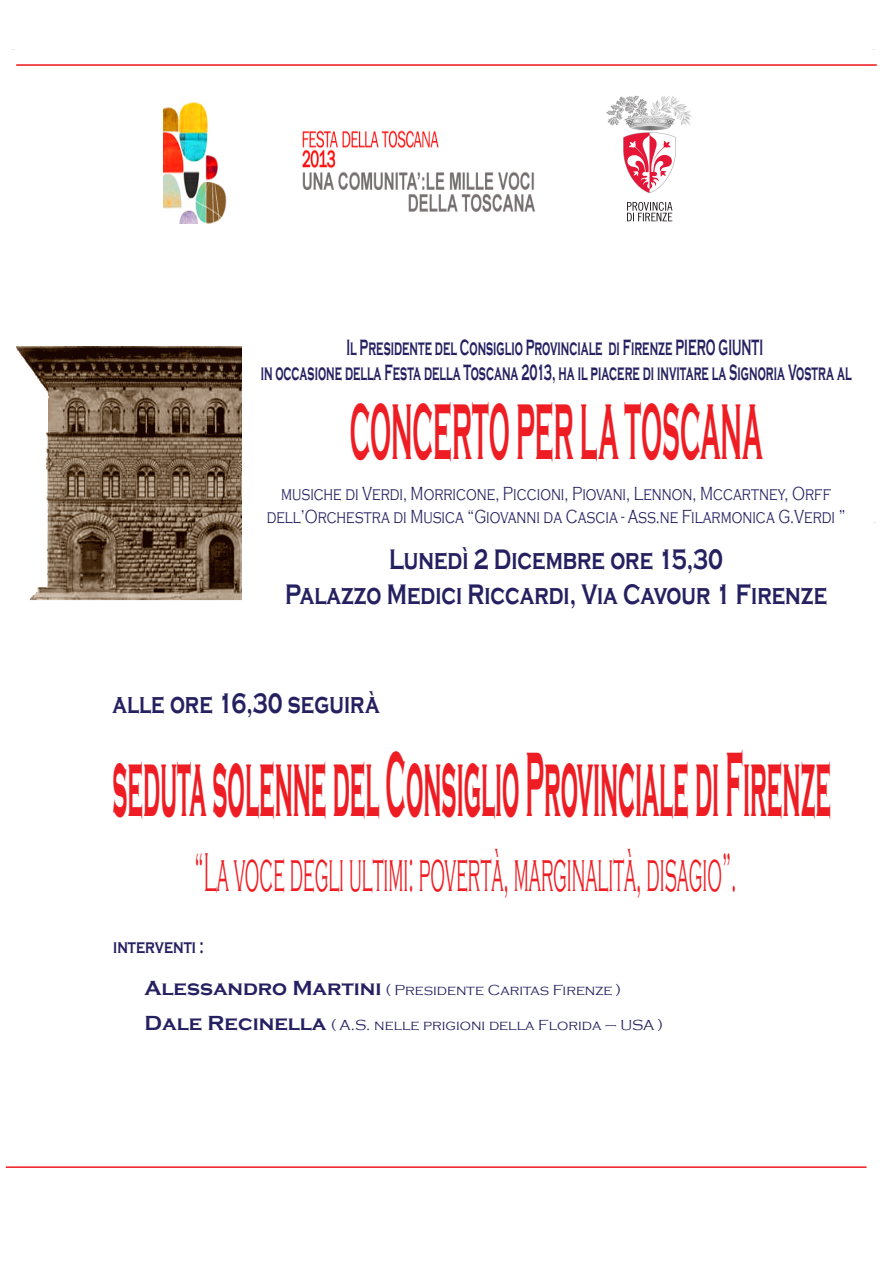
<style>
.page{position:relative;width:893px;height:1263px;background:#fff}
.page>*{position:absolute;margin:0;border:0;box-sizing:border-box;transform-origin:0 0}
.t1{font:700 94.2px "Copperplate Gothic";color:#ee1d23;scale:.26 1}
.t2{font:700 81.3px "Copperplate Gothic";color:#ee1d23;scale:.3 1}
.t3{font:300 56.25px "Copperplate Gothic";color:#ee1d23;scale:.35 1}
.t4{font:700 29.1px/35px "Copperplate Gothic";color:#252161;text-align:center;scale:.72 1}
.t5{font:700 22.8px/25px "Copperplate Gothic";color:#252161;text-align:center;scale:.5 1}
.t6{font:300 19.5px/23.4px "Copperplate Gothic";color:#252161;text-align:center;scale:.73 1}
.t7{font:700 19.5px "Copperplate Gothic";color:#252161;scale:.73 1}
.t8{font:300 15px "Copperplate Gothic";color:#252161}
.s1{font-weight:700;font-size:21px}
</style>
<div class="page">
<hr style="left:6px;top:1166px;width:860px;height:2px;background:#ee1d23">
<img style="left:606px;top:95px;width:86px;height:127px">
<img style="left:164px;top:102px;width:371px;height:121px">
<hr style="left:16px;top:64px;width:861px;height:2px;background:#ee1d23">
<img style="left:16px;top:346px;width:225px;height:255px">
<p class="t5" style="left:261px;top:336px;width:1183px">Il Presidente del Consiglio Provinciale di Firenze PIERO GIUNTI<br>in occasione della Festa della Toscana 2013, ha il piacere di invitare la Signoria Vostra al</p>
<h2 class="t2" style="left:350px;top:387px;width:1377px">CONCERTO PER LA TOSCANA</h2>
<p class="t6" style="left:267px;top:482px;width:794px">musiche di Verdi, Morricone, Piccioni, Piovani, Lennon, Mccartney, Orff dell’Orchestra di Musica “Giovanni da Cascia - Ass.ne Filarmonica G.Verdi ”</p>
<p class="t4" style="left:285px;top:542px;width:754px">Lunedì 2 Dicembre ore 15,30<br>Palazzo Medici Riccardi, Via Cavour 1 Firenze</p>
<p class="t4" style="left:113px;top:686px;width:372px">alle ore 16,30 seguirà</p>
<h1 class="t1" style="left:112px;top:732px;width:2766px">seduta solenne del Consiglio Provinciale di Firenze</h1>
<h3 class="t3" style="left:194px;top:842px;width:1551px">“La voce degli ultimi: povertà, marginalità, disagio”.</h3>
<p class="t7" style="left:113px;top:936px;width:126px">interventi :</p>
<p class="t8" style="left:145px;top:982px;width:478px"><span class="s1">Alessandro Martini</span> ( Presidente Caritas Firenze )</p>
<p class="t8" style="left:145px;top:1017px;width:520px"><span class="s1">Dale Recinella</span> ( A.S. nelle prigioni della Florida – USA )</p>
</div>
